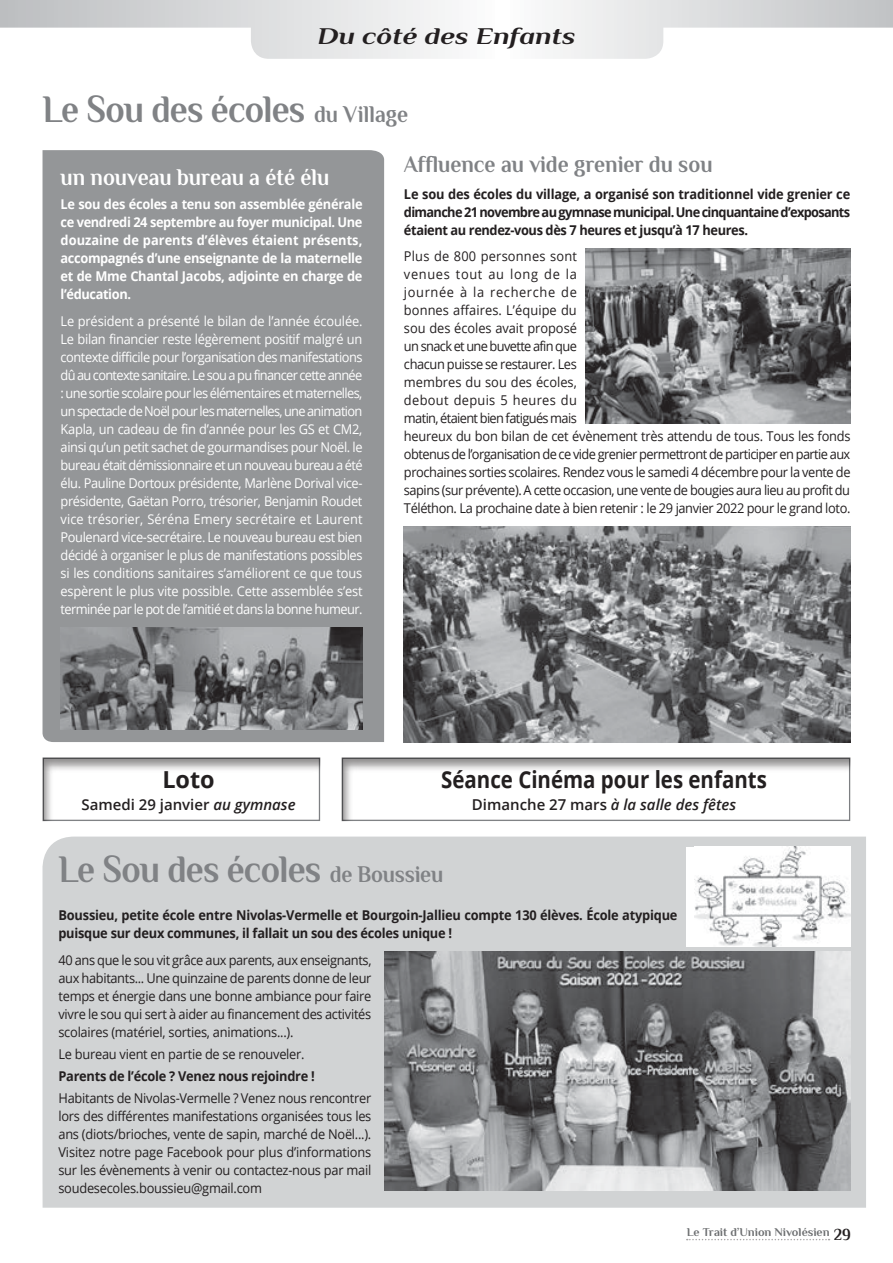
<style>
.page{position:relative;width:893px;height:1263px;background:#fff}
.page>*{position:absolute;margin:0;border:0;box-sizing:border-box;transform-origin:0 0}
.t1{font:700 39px "Philosopher";letter-spacing:-.02em;color:#808285;scale:.9 1}
.t2{font:700 24px "Philosopher";color:#808285;scale:.9 1}
.t3{font:700 24px "Philosopher";color:#fff;scale:.9 1}
.t4{font:italic 700 24px "Philosopher";color:#231f20;scale:1.2 1}
.t5{font:700 23.4px "Open Sans";color:#231f20;scale:.87 1}
.t6{font:700 23.4px "Open Sans";color:#231f20}
.t7{font:italic 600 15px "Open Sans";color:#231f20}
.t8{font:600 15px "Open Sans";color:#231f20}
.t9{font:13.5px/18px "Open Sans";letter-spacing:-.02em;color:#231f20;text-align:justify;scale:.95 1}
.t10{font:13.5px/18px "Open Sans";letter-spacing:-.045em;color:#fff;text-align:justify;scale:.95 1}
.t11{font:700 13.5px/18px "Open Sans";letter-spacing:-.02em;color:#231f20;text-align:justify;scale:.95 1}
.t12{font:700 13.5px/18px "Open Sans";letter-spacing:-.02em;color:#fff;text-align:justify;scale:.95 1}
.t13{font:700 12px "Philosopher";color:#6d6f71}
.s1{font-size:24px}
.s2{font-style:italic}
.s3{font-style:normal}
.s4{font-size:16.5px;color:#231f20}
</style>
<div class="page">
<div style="left:42px;top:836px;width:824px;height:372px;background:#d1d3d4"></div>
<svg style="left:0;top:0;width:893px;height:59px"></svg>
<div style="left:43px;top:150px;width:341px;height:592px;background:#949698"></div>
<div style="left:41px;top:756px;width:279px;height:66px;background:#231f20;opacity:.5"></div>
<svg style="left:687px;top:1239px;width:142px;height:1px"></svg>
<img style="left:61px;top:627px;width:301px;height:102px">
<img style="left:404px;top:526px;width:446px;height:216px">
<img style="left:585px;top:248px;width:266px;height:175px">
<img style="left:384px;top:951px;width:467px;height:240px">
<div style="left:686px;top:847px;width:164px;height:100px;background:#fff"></div>
<img style="left:694px;top:847px;width:156px;height:100px">
<div style="left:341px;top:756px;width:510px;height:66px;background:#231f20;opacity:.5"></div>
<h2 class="t4" style="left:317px;top:19px;width:217px">Du côté des Enfants</h2>
<h1 class="t1" style="left:43px;top:83px;width:408px">Le Sou des écoles <span class="s1">du Village</span></h1>
<h2 class="t3" style="left:61px;top:161px;width:300px">un nouveau bureau a été élu</h2>
<p class="t12" style="left:61px;top:195px;width:319px">Le sou des écoles a tenu son assemblée générale ce vendredi 24 septembre au foyer municipal. Une douzaine de parents d’élèves étaient présents, accompagnés d’une enseignante de la maternelle et de Mme Chantal Jacobs, adjointe en charge de l’éducation.</p>
<p class="t10" style="left:61px;top:312px;width:319px">Le président a présenté le bilan de l’année écoulée.<br>Le bilan financier reste légèrement positif malgré un contexte difficile pour l’organisation des manifestations dû au contexte sanitaire. Le sou a pu financer cette année : une sortie scolaire pour les élémentaires et maternelles, un spectacle de Noël pour les maternelles, une animation Kapla, un cadeau de fin d’année pour les GS et CM2, ainsi qu’un petit sachet de gourmandises pour Noël. le bureau était démissionnaire et un nouveau bureau a été élu. Pauline Dortoux présidente, Marlène Dorival vice&shy;présidente, Gaëtan Porro, trésorier, Benjamin Roudet vice trésorier, Séréna Emery secrétaire et Laurent Poulenard vice-secrétaire. Le nouveau bureau est bien décidé à organiser le plus de manifestations possibles si les conditions sanitaires s’améliorent ce que tous espèrent le plus vite possible. Cette assemblée s’est terminée par le pot de l’amitié et dans la bonne humeur.</p>
<h2 class="t2" style="left:404px;top:148px;width:344px">Affluence au vide grenier du sou</h2>
<p class="t11" style="left:404px;top:185px;width:471px">Le sou des écoles du village, a organisé son traditionnel vide grenier ce dimanche 21 novembre au gymnase municipal. Une cinquantaine d’exposants étaient au rendez-vous dès 7 heures et jusqu’à 17 heures.</p>
<p class="t9" style="left:404px;top:247px;width:472px;text-align:left">Plus de 800 personnes sont<br>venues tout au long de la<br>journée à la recherche de<br>bonnes affaires. L’équipe du<br>sou des écoles avait proposé<br>un snack et une buvette afin que<br>chacun puisse se restaurer. Les<br>membres du sou des écoles,<br>debout depuis 5 heures du<br>matin, étaient bien fatigués mais<br>heureux du bon bilan de cet évènement très attendu de tous. Tous les fonds obtenus de l’organisation de ce vide grenier permettront de participer en partie aux prochaines sorties scolaires. Rendez vous le samedi 4 décembre pour la vente de sapins (sur prévente). A cette occasion, une vente de bougies aura lieu au profit du Téléthon. La prochaine date à bien retenir : le 29 janvier 2022 pour le grand loto.</p>
<h3 class="t6" style="left:162px;top:763px;width:54px">Loto</h3>
<p class="t8" style="left:81px;top:794px;width:216px">Samedi 29 janvier <span class="s2">au gymnase</span></p>
<h3 class="t5" style="left:441px;top:763px;width:376px">Séance Cinéma pour les enfants</h3>
<p class="t7" style="left:472px;top:794px;width:266px"><span class="s3">Dimanche 27 mars</span> à la salle des fêtes</p>
<h1 class="t1" style="left:58px;top:843px;width:429px">Le Sou des écoles <span class="s1">de Boussieu</span></h1>
<p class="t11" style="left:58px;top:906px;width:653px">Boussieu, petite école entre Nivolas-Vermelle et Bourgoin-Jallieu compte 130 élèves. École atypique puisque sur deux communes, il fallait un sou des écoles unique !</p>
<p class="t9" style="left:58px;top:950px;width:331px">40 ans que le sou vit grâce aux parents, aux enseignants, aux habitants... Une quinzaine de parents donne de leur temps et énergie dans une bonne ambiance pour faire vivre le sou qui sert à aider au financement des activités scolaires (matériel, sorties, animations...).</p>
<p class="t9" style="left:58px;top:1045px;width:261px">Le bureau vient en partie de se renouveler.</p>
<p class="t11" style="left:58px;top:1067px;width:271px">Parents de l’école ? Venez nous rejoindre !</p>
<p class="t9" style="left:58px;top:1089px;width:331px">Habitants de Nivolas-Vermelle ? Venez nous rencontrer lors des différentes manifestations organisées tous les ans (diots/brioches, vente de sapin, marché de Noël...).<br>Visitez notre page Facebook pour plus d’informations sur les évènements à venir ou contactez-nous par mail soudesecoles.boussieu@gmail.com</p>
<p class="t13" style="left:687px;top:1224px;width:165px">Le Trait d’Union Nivolésien <span class="s4">29</span></p>
</div>
